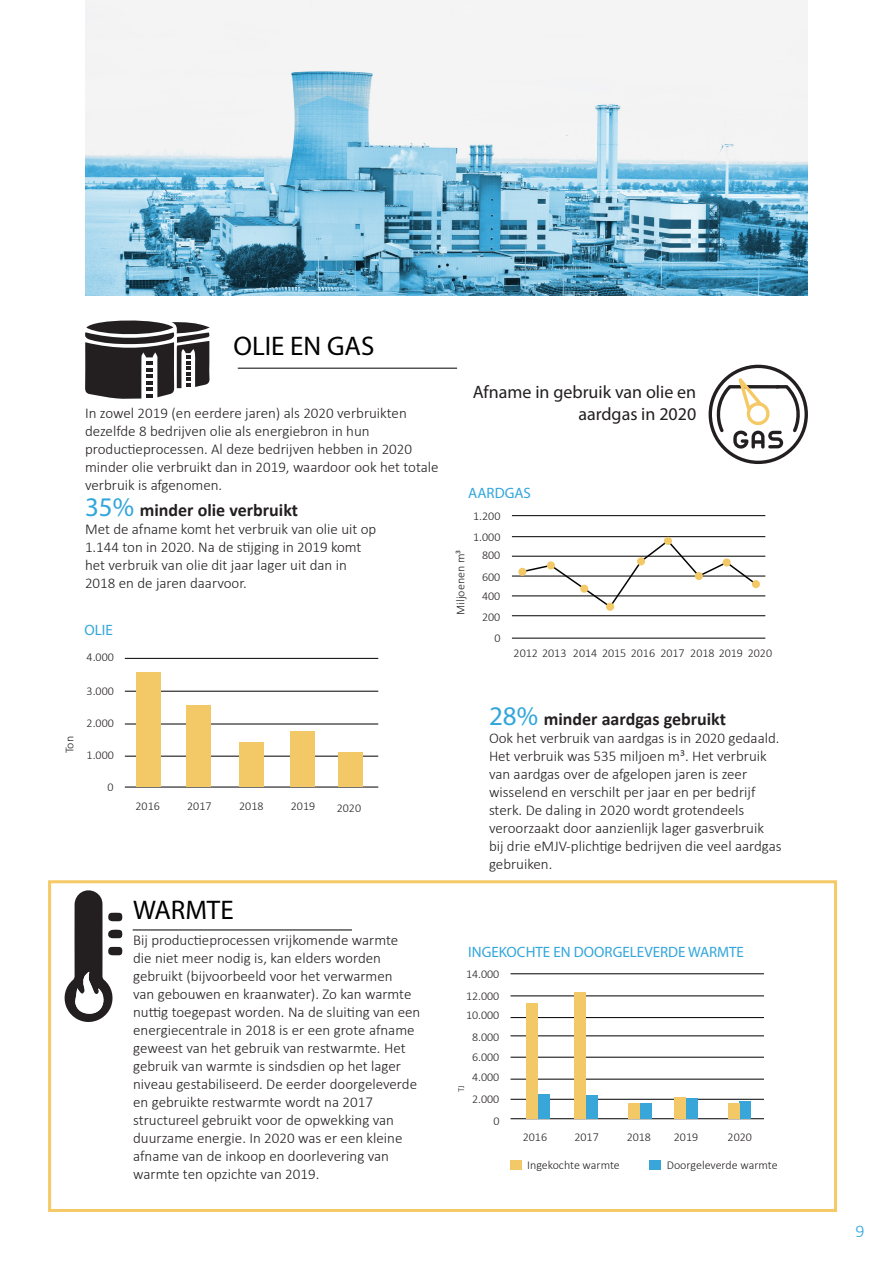
<style>
.page{position:relative;width:893px;height:1263px;background:#fff}
.page>*{position:absolute;margin:0;border:0;box-sizing:border-box;transform-origin:0 0}
.t1{font:27px "Myriad Pro";color:#000}
.t2{font:700 18px "Calibri";color:#231f20}
.t3{font:18px "Myriad Pro";color:#231f20}
.t4{font:300 18px "Calibri";color:#32a6db}
.t5{font:300 15px/18px "Calibri";color:#231f20}
.t6{font:15px "Myriad Pro";color:#32a6db}
.t7{font:300 12px "Calibri";color:#231f20}
.t8{font:300 9px "Calibri";color:#231f20}
.s1{font-family:"Myriad Pro";font-weight:400;font-size:27px;color:#32a6db}
</style>
<div class="page">
<svg style="left:521px;top:543px;width:237px;height:65px"></svg>
<img style="left:85px;top:0;width:723px;height:296px">
<hr style="left:512px;top:515px;width:253px;height:1px;background:#000">
<hr style="left:512px;top:536px;width:253px;height:1px;background:#000">
<hr style="left:512px;top:556px;width:253px;height:1px;background:#000">
<hr style="left:510px;top:973px;width:254px;height:1px;background:#000">
<hr style="left:510px;top:996px;width:254px;height:1px;background:#000">
<hr style="left:510px;top:1017px;width:254px;height:1px;background:#000">
<hr style="left:510px;top:1035px;width:254px;height:1px;background:#000">
<hr style="left:510px;top:1057px;width:254px;height:1px;background:#000">
<hr style="left:510px;top:1079px;width:254px;height:1px;background:#000">
<hr style="left:510px;top:1099px;width:254px;height:1px;background:#000">
<hr style="left:510px;top:1118px;width:254px;height:1px;background:#000">
<hr style="left:512px;top:576px;width:253px;height:1px;background:#000">
<hr style="left:512px;top:596px;width:253px;height:1px;background:#000">
<hr style="left:512px;top:615px;width:253px;height:1px;background:#000">
<hr style="left:512px;top:638px;width:253px;height:1px;background:#000">
<svg style="left:85px;top:320px;width:125px;height:79px"></svg>
<hr style="left:125px;top:756px;width:253px;height:1px;background:#000">
<hr style="left:125px;top:787px;width:253px;height:1px;background:#000">
<hr style="left:125px;top:724px;width:253px;height:1px;background:#000">
<hr style="left:125px;top:691px;width:253px;height:1px;background:#000">
<hr style="left:125px;top:658px;width:253px;height:1px;background:#000">
<svg style="left:709px;top:365px;width:99px;height:99px"></svg>
<svg style="left:64px;top:890px;width:58px;height:132px"></svg>
<hr style="left:133px;top:929px;width:219px;height:1px;background:#000">
<hr style="left:238px;top:368px;width:219px;height:1px;background:#000">
<div style="left:48px;top:880px;width:789px;height:332px;border:3px solid #f5ca66"></div>
<div style="left:136px;top:672px;width:25px;height:115px;background:#f3c967"></div>
<div style="left:186px;top:705px;width:25px;height:82px;background:#f3c967"></div>
<div style="left:240px;top:742px;width:24px;height:45px;background:#f3c967"></div>
<div style="left:290px;top:732px;width:25px;height:55px;background:#f3c967"></div>
<div style="left:338px;top:752px;width:24px;height:35px;background:#f3c967"></div>
<div style="left:518px;top:568px;width:8px;height:8px;background:#f3c967;border-radius:50%"></div>
<div style="left:547px;top:561px;width:8px;height:8px;background:#f3c967;border-radius:50%"></div>
<div style="left:580px;top:585px;width:8px;height:8px;background:#f3c967;border-radius:50%"></div>
<div style="left:606px;top:603px;width:8px;height:8px;background:#f3c967;border-radius:50%"></div>
<div style="left:637px;top:557px;width:8px;height:8px;background:#f3c967;border-radius:50%"></div>
<div style="left:664px;top:537px;width:8px;height:8px;background:#f3c967;border-radius:50%"></div>
<div style="left:695px;top:572px;width:8px;height:8px;background:#f3c967;border-radius:50%"></div>
<div style="left:723px;top:558px;width:8px;height:8px;background:#f3c967;border-radius:50%"></div>
<div style="left:752px;top:580px;width:8px;height:8px;background:#f3c967;border-radius:50%"></div>
<div style="left:526px;top:1003px;width:12px;height:115px;background:#f3c967"></div>
<div style="left:538px;top:1094px;width:12px;height:24px;background:#39a6d9"></div>
<div style="left:586px;top:1095px;width:12px;height:23px;background:#39a6d9"></div>
<div style="left:686px;top:1098px;width:12px;height:20px;background:#39a6d9"></div>
<div style="left:640px;top:1103px;width:12px;height:15px;background:#39a6d9"></div>
<div style="left:739px;top:1101px;width:12px;height:17px;background:#39a6d9"></div>
<div style="left:628px;top:1103px;width:12px;height:15px;background:#f3c967"></div>
<div style="left:728px;top:1103px;width:11px;height:15px;background:#f3c967"></div>
<div style="left:674px;top:1097px;width:12px;height:21px;background:#f3c967"></div>
<div style="left:574px;top:992px;width:12px;height:126px;background:#f3c967"></div>
<div style="left:649px;top:1160px;width:12px;height:10px;background:#39a6d9"></div>
<div style="left:510px;top:1160px;width:12px;height:10px;background:#f3c967"></div>
<p class="t1" style="left:233px;top:329px;width:142px">OLIE EN GAS</p>
<p class="t7" style="left:62px;top:753px;width:19px;rotate:-90deg">Ton</p>
<p class="t3" style="left:473px;top:381px;width:225px">Afname in gebruik van olie en</p>
<p class="t5" style="left:85px;top:404px;width:323px">In zowel 2019 (en eerdere jaren) als 2020 verbruikten</p>
<p class="t3" style="left:578px;top:403px;width:119px">aardgas in 2020</p>
<p class="t5" style="left:85px;top:422px;width:355px">dezelfde 8 bedrijven olie als energiebron in hun productieprocessen. Al deze bedrijven hebben in 2020 minder olie verbruikt dan in 2019, waardoor ook het totale verbruik is afgenomen.</p>
<p class="t6" style="left:468px;top:484px;width:64px">AARDGAS</p>
<p class="t2" style="left:85px;top:498px;width:215px"><span class="s1">35%</span> minder olie verbruikt</p>
<p class="t5" style="left:85px;top:520px;width:293px">Met de afname komt het verbruik van olie uit op 1.144 ton in 2020. Na de stijging in 2019 komt het verbruik van olie dit jaar lager uit dan in 2018 en de jaren daarvoor.</p>
<p class="t6" style="left:84px;top:621px;width:30px">OLIE</p>
<p class="t7" style="left:473px;top:508px;width:29px">1.200</p>
<p class="t7" style="left:473px;top:529px;width:29px">1.000</p>
<p class="t7" style="left:453px;top:615px;width:67px;rotate:-90deg">Miljoenen m³</p>
<p class="t7" style="left:482px;top:548px;width:20px">800</p>
<p class="t7" style="left:482px;top:569px;width:20px">600</p>
<p class="t7" style="left:482px;top:589px;width:20px">400</p>
<p class="t7" style="left:482px;top:609px;width:20px">200</p>
<p class="t7" style="left:494px;top:630px;width:8px">0</p>
<p class="t7" style="left:87px;top:650px;width:29px">4.000</p>
<p class="t7" style="left:87px;top:683px;width:29px">3.000</p>
<p class="t7" style="left:87px;top:715px;width:29px">2.000</p>
<p class="t7" style="left:87px;top:748px;width:29px">1.000</p>
<p class="t7" style="left:107px;top:780px;width:8px">0</p>
<p class="t7" style="left:136px;top:799px;width:26px">2016</p>
<p class="t7" style="left:187px;top:799px;width:26px">2017</p>
<p class="t7" style="left:239px;top:799px;width:26px">2018</p>
<p class="t7" style="left:291px;top:799px;width:26px">2019</p>
<p class="t7" style="left:337px;top:800px;width:26px">2020</p>
<p class="t7" style="left:514px;top:646px;width:54px">2012 2013</p>
<p class="t7" style="left:573px;top:646px;width:113px">2014 2015 2016 2017</p>
<p class="t7" style="left:690px;top:646px;width:83px">2018 2019 2020</p>
<p class="t2" style="left:489px;top:706px;width:239px"><span class="s1">28%</span> minder aardgas gebruikt</p>
<p class="t5" style="left:489px;top:728px;width:294px">Ook het verbruik van aardgas is in 2020 gedaald.<br>Het verbruik was 535 miljoen m³. Het verbruik van aardgas over de afgelopen jaren is zeer wisselend en verschilt per jaar en per bedrijf sterk. De daling in 2020 wordt grotendeels veroorzaakt door aanzienlijk lager gasverbruik bij drie eMJV-plichtige bedrijven die veel aardgas gebruiken.</p>
<p class="t1" style="left:133px;top:893px;width:102px">WARMTE</p>
<p class="t5" style="left:133px;top:931px;width:289px">Bij productieprocessen vrijkomende warmte die niet meer nodig is, kan elders worden gebruikt (bijvoorbeeld voor het verwarmen<br>van gebouwen en kraanwater). Zo kan warmte nuttig toegepast worden. Na de sluiting van een energiecentrale in 2018 is er een grote afname geweest van het gebruik van restwarmte. Het gebruik van warmte is sindsdien op het lager niveau gestabiliseerd. De eerder doorgeleverde en gebruikte restwarmte wordt na 2017 structureel gebruikt voor de opwekking van duurzame energie. In 2020 was er een kleine afname van de inkoop en doorlevering van warmte ten opzichte van 2019.</p>
<p class="t6" style="left:468px;top:942px;width:277px">INGEKOCHTE EN DOORGELEVERDE WARMTE</p>
<p class="t7" style="left:466px;top:967px;width:35px">14.000</p>
<p class="t7" style="left:466px;top:988px;width:35px">12.000</p>
<p class="t7" style="left:466px;top:1008px;width:35px">10.000</p>
<p class="t7" style="left:472px;top:1029px;width:29px">8.000</p>
<p class="t7" style="left:472px;top:1050px;width:29px">6.000</p>
<p class="t8" style="left:455px;top:1092px;width:8px;rotate:-90deg">TJ</p>
<p class="t7" style="left:472px;top:1070px;width:29px">4.000</p>
<p class="t7" style="left:472px;top:1092px;width:29px">2.000</p>
<p class="t7" style="left:493px;top:1113px;width:8px">0</p>
<p class="t7" style="left:523px;top:1129px;width:26px">2016</p>
<p class="t7" style="left:574px;top:1129px;width:26px">2017</p>
<p class="t7" style="left:627px;top:1129px;width:26px">2018</p>
<p class="t7" style="left:674px;top:1129px;width:26px">2019</p>
<p class="t7" style="left:728px;top:1129px;width:26px">2020</p>
<p class="t7" style="left:527px;top:1157px;width:94px">Ingekochte warmte</p>
<p class="t7" style="left:667px;top:1157px;width:112px">Doorgeleverde warmte</p>
<p class="t4" style="left:856px;top:1220px;width:11px">9</p>
</div>
